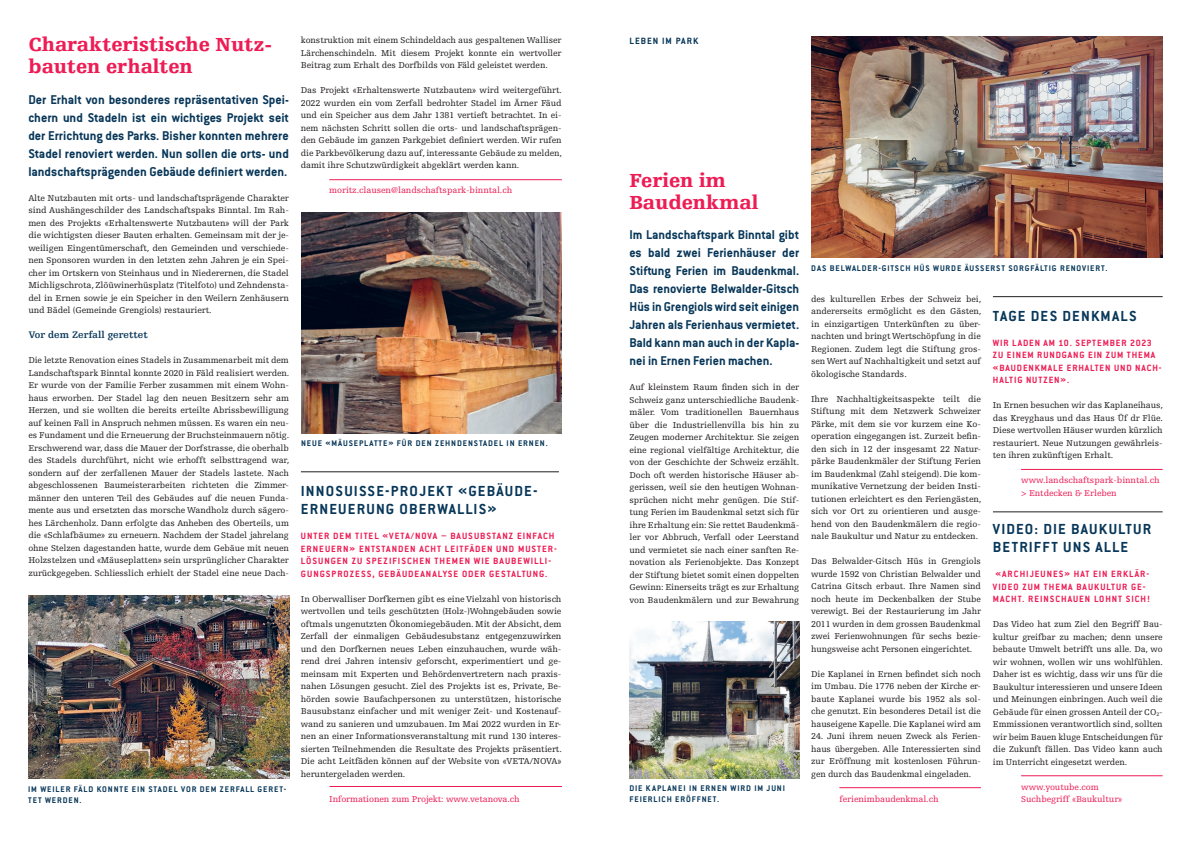
<style>
.page{position:relative;width:1191px;height:842px;background:#fff}
.page>*{position:absolute;margin:0;border:0;box-sizing:border-box;transform-origin:0 0}
.t1{font:900 20px/22px "Egyptienne FLT Std";color:#ed1c54}
.t2{font:700 16px/18px "Conduit ITC Std";letter-spacing:.075em;color:#083759}
.t3{font:700 14px/18px "Conduit ITC Std";color:#083759;text-align:justify}
.t4{font:700 10px/12.5px "Conduit ITC Std";letter-spacing:.1em;color:#ed1c54}
.t5{font:700 10px "Egyptienne FLT Std";color:#083759}
.t6{font:700 10px "Conduit ITC Std";letter-spacing:.1em;color:#083759}
.t7{font:9px/12.5px "Egyptienne FLT Std";letter-spacing:-.01em;color:#231f20;text-align:justify}
.t8{font:700 9px/11px "Conduit ITC Std";letter-spacing:.1em;color:#083759}
.t9{font:9px/12.5px "Egyptienne FLT Std";letter-spacing:-.01em;color:#ed1c54}
</style>
<div class="page">
<img style="left:811px;top:37px;width:351px;height:221px">
<img style="left:629px;top:622px;width:170px;height:156px">
<hr style="left:993px;top:512px;width:169px;height:1px;background:#231f20">
<hr style="left:1021px;top:775px;width:141px;height:1px;background:#ed1c54">
<hr style="left:839px;top:787px;width:142px;height:1px;background:#ed1c54">
<img style="left:301px;top:213px;width:261px;height:221px">
<hr style="left:301px;top:471px;width:258px;height:1px;background:#231f20">
<hr style="left:329px;top:786px;width:233px;height:1px;background:#ed1c54">
<img style="left:28px;top:595px;width:261px;height:184px">
<hr style="left:329px;top:179px;width:233px;height:1px;background:#ed1c54">
<hr style="left:993px;top:296px;width:169px;height:1px;background:#231f20">
<hr style="left:1021px;top:469px;width:141px;height:1px;background:#ed1c54">
<h1 class="t1" style="left:28px;top:34px;width:245px">Charakteristische Nutz&shy;bauten erhalten</h1>
<p class="t3" style="left:28px;top:90px;width:262px">Der Erhalt von besonderes repräsentativen Spei&shy;chern und Stadeln ist ein wichtiges Projekt seit der Errichtung des Parks. Bisher konnten mehrere Stadel renoviert werden. Nun sollen die orts- und landschaftsprägenden Gebäude definiert werden.</p>
<p class="t7" style="left:28px;top:192px;width:262px">Alte Nutzbauten mit orts- und landschaftsprägende Charakter sind Aushängeschilder des Landschaftspaks Binntal. Im Rah&shy;men des Projekts «Erhaltenswerte Nutzbauten» will der Park die wichtigsten dieser Bauten erhalten. Gemeinsam mit der je&shy;weiligen Eingentümerschaft, den Gemeinden und verschiede&shy;nen Sponsoren wurden in den letzten zehn Jahren je ein Spei&shy;cher im Ortskern von Steinhaus und in Niederernen, die Stadel Michligschrota, Zlöüwinerhüsplatz (Titelfoto) und Zehndensta&shy;del in Ernen sowie je ein Speicher in den Weilern Zenhäusern und Bädel (Gemeinde Grengiols) restauriert.</p>
<p class="t5" style="left:28px;top:330px;width:121px">Vor dem Zerfall gerettet</p>
<p class="t7" style="left:28px;top:354px;width:262px">Die letzte Renovation eines Stadels in Zusammenarbeit mit dem Landschaftspark Binntal konnte 2020 in Fäld realisiert werden.<br>Er wurde von der Familie Ferber zusammen mit einem Wohn&shy;haus erworben. Der Stadel lag den neuen Besitzern sehr am Herzen, und sie wollten die bereits erteilte Abrissbewilligung auf keinen Fall in Anspruch nehmen müssen. Es waren ein neu&shy;es Fundament und die Erneuerung der Bruchsteinmauern nötig.<br>Erschwerend war, dass die Mauer der Dorfstrasse, die oberhalb des Stadels durchführt, nicht wie erhofft selbsttragend war, sondern auf der zerfallenen Mauer der Stadels lastete. Nach abgeschlossenen Baumeisterarbeiten richteten die Zimmer&shy;männer den unteren Teil des Gebäudes auf die neuen Funda&shy;mente aus und ersetzten das morsche Wandholz durch sägero&shy;hes Lärchenholz. Dann erfolgte das Anheben des Oberteils, um die «Schlafbäume» zu erneuern. Nachdem der Stadel jahrelang ohne Stelzen dagestanden hatte, wurde dem Gebäue mit neuen Holzstelzen und «Mäuseplatten» sein ursprünglicher Charakter zurückgegeben. Schliesslich erhielt der Stadel eine neue Dach-</p>
<p class="t8" style="left:28px;top:783px;width:260px">IM WEILER FÄLD KONNTE EIN STADEL VOR DEM ZERFALL GERET-<br>TET WERDEN.</p>
<p class="t7" style="left:301px;top:34px;width:262px">konstruktion mit einem Schindeldach aus gespaltenen Walliser Lärchenschindeln. Mit diesem Projekt konnte ein wertvoller Beitrag zum Erhalt des Dorfbilds von Fäld geleistet werden.</p>
<p class="t7" style="left:301px;top:84px;width:262px">Das Projekt «Erhaltenswerte Nutzbauten» wird weitergeführt.<br>2022 wurden ein vom Zerfall bedrohter Stadel im Ärner Fäud und ein Speicher aus dem Jahr 1381 vertieft betrachtet. In ei&shy;nem nächsten Schritt sollen die orts- und landschaftsprägen&shy;den Gebäude im ganzen Parkgebiet definiert werden. Wir rufen die Parkbevölkerung dazu auf, interessante Gebäude zu melden, damit ihre Schutzwürdigkeit abgeklärt werden kann.</p>
<p class="t9" style="left:329px;top:184px;width:184px">moritz.clausen@landschaftspark-binntal.ch</p>
<p class="t8" style="left:301px;top:438px;width:248px">NEUE «MÄUSEPLATTE» FÜR DEN ZEHNDENSTADEL IN ERNEN.</p>
<h2 class="t2" style="left:301px;top:482px;width:238px">INNOSUISSE-PROJEKT «GEBÄUDE-<br>ERNEUERUNG OBERWALLIS»</h2>
<p class="t4" style="left:301px;top:530px;width:257px">UNTER DEM TITEL «VETA/NOVA – BAUSUBSTANZ EINFACH ERNEUERN» ENTSTANDEN ACHT LEITFÄDEN UND MUSTER-LÖSUNGEN ZU SPEZIFISCHEN THEMEN WIE BAUBEWILLI-GUNGSPROZESS, GEBÄUDEANALYSE ODER GESTALTUNG.</p>
<p class="t7" style="left:301px;top:593px;width:262px">In Oberwalliser Dorfkernen gibt es eine Vielzahl von historisch wertvollen und teils geschützten (Holz-)Wohngebäuden sowie oftmals ungenutzten Ökonomiegebäuden. Mit der Absicht, dem Zerfall der einmaligen Gebäudesubstanz entgegenzuwirken und den Dorfkernen neues Leben einzuhauchen, wurde wäh&shy;rend drei Jahren intensiv geforscht, experimentiert und ge&shy;meinsam mit Experten und Behördenvertretern nach praxis&shy;nahen Lösungen gesucht. Ziel des Projekts ist es, Private, Be&shy;hörden sowie Baufachpersonen zu unterstützen, historische Bausubstanz einfacher und mit weniger Zeit- und Kostenauf&shy;wand zu sanieren und umzubauen. Im Mai 2022 wurden in Er&shy;nen an einer Informationsveranstaltung mit rund 130 interes&shy;sierten Teilnehmenden die Resultate des Projekts präsentiert.<br>Die acht Leitfäden können auf der Website von «VETA/NOVA» heruntergeladen werden.</p>
<p class="t9" style="left:329px;top:793px;width:192px">Informationen zum Projekt: www.vetanova.ch</p>
<p class="t6" style="left:629px;top:35px;width:70px">LEBEN IM PARK</p>
<h1 class="t1" style="left:629px;top:169px;width:130px">Ferien im<br>Baudenkmal</h1>
<p class="t3" style="left:629px;top:226px;width:171px">Im Landschaftspark Binntal gibt es bald zwei Ferienhäuser der Stiftung Ferien im Baudenkmal.<br>Das renovierte Belwalder-Gitsch Hüs in Grengiols wird seit einigen Jahren als Ferienhaus vermietet.<br>Bald kann man auch in der Kapla&shy;nei in Ernen Ferien machen.</p>
<p class="t7" style="left:629px;top:381px;width:171px">Auf kleinstem Raum finden sich in der Schweiz ganz unterschiedliche Baudenk&shy;mäler. Vom traditionellen Bauernhaus über die Industriellenvilla bis hin zu Zeugen moderner Architektur. Sie zeigen eine regional vielfältige Architektur, die von der Geschichte der Schweiz erzählt.<br>Doch oft werden historische Häuser ab&shy;gerissen, weil sie den heutigen Wohnan&shy;sprüchen nicht mehr genügen. Die Stif&shy;tung Ferien im Baudenkmal setzt sich für ihre Erhaltung ein: Sie rettet Baudenkmä&shy;ler vor Abbruch, Verfall oder Leerstand und vermietet sie nach einer sanften Re&shy;novation als Ferienobjekte. Das Konzept der Stiftung bietet somit einen doppelten Gewinn: Einerseits trägt es zur Erhaltung von Baudenkmälern und zur Bewahrung</p>
<p class="t8" style="left:629px;top:782px;width:157px">DIE KAPLANEI IN ERNEN WIRD IM JUNI<br>FEIERLICH ERÖFFNET.</p>
<p class="t8" style="left:811px;top:263px;width:298px">DAS BELWALDER-GITSCH HÜS WURDE ÄUSSERST SORGFÄLTIG RENOVIERT.</p>
<p class="t7" style="left:811px;top:292px;width:172px">des kulturellen Erbes der Schweiz bei, andererseits ermöglicht es den Gästen, in einzigartigen Unterkünften zu über&shy;nachten und bringt Wertschöpfung in die Regionen. Zudem legt die Stiftung gros&shy;sen Wert auf Nachhaltigkeit und setzt auf ökologische Standards.</p>
<p class="t7" style="left:811px;top:392px;width:172px">Ihre Nachhaltigkeitsaspekte teilt die Stiftung mit dem Netzwerk Schweizer Pärke, mit dem sie vor kurzem eine Ko&shy;operation eingegangen ist. Zurzeit befin&shy;den sich in 12 der insgesamt 22 Natur&shy;pärke Baudenkmäler der Stiftung Ferien im Baudenkmal (Zahl steigend). Die kom&shy;munikative Vernetzung der beiden Insti&shy;tutionen erleichtert es den Feriengästen, sich vor Ort zu orientieren und ausge&shy;hend von den Baudenkmälern die regio&shy;nale Baukultur und Natur zu entdecken.</p>
<p class="t7" style="left:811px;top:555px;width:171px">Das Belwalder-Gitsch Hüs in Grengiols wurde 1592 von Christian Belwalder und Catrina Gitsch erbaut. Ihre Namen sind noch heute im Deckenbalken der Stube verewigt. Bei der Restaurierung im Jahr 2011 wurden in dem grossen Baudenkmal zwei Ferienwohnungen für sechs bezie&shy;hungsweise acht Personen eingerichtet.</p>
<p class="t7" style="left:811px;top:667px;width:171px">Die Kaplanei in Ernen befindet sich noch im Umbau. Die 1776 neben der Kirche er&shy;baute Kaplanei wurde bis 1952 als sol&shy;che genutzt. Ein besonderes Detail ist die hauseigene Kapelle. Die Kaplanei wird am</p>
<p class="t7" style="left:811px;top:730px;width:171px">24. Juni ihrem neuen Zweck als Ferien&shy;haus übergeben. Alle Interessierten sind zur Eröffnung mit kostenlosen Führun&shy;gen durch das Baudenkmal eingeladen.</p>
<p class="t9" style="left:839px;top:792px;width:100px">ferienimbaudenkmal.ch</p>
<h2 class="t2" style="left:993px;top:307px;width:145px">TAGE DES DENKMALS</h2>
<p class="t4" style="left:993px;top:336px;width:170px">WIR LADEN AM 10. SEPTEMBER 2023<br>ZU EINEM RUNDGANG EIN ZUM THEMA «BAUDENKMALE ERHALTEN UND NACH-<br>HALTIG NUTZEN».</p>
<p class="t7" style="left:993px;top:399px;width:172px">In Ernen besuchen wir das Kaplaneihaus, das Kreyghaus und das Haus Üf dr Flüe.<br>Diese wertvollen Häuser wurden kürzlich restauriert. Neue Nutzungen gewährleis&shy;ten ihren zukünftigen Erhalt.</p>
<p class="t9" style="left:1021px;top:474px;width:140px">www.landschaftspark-binntal.ch &gt; Entdecken &amp; Erleben</p>
<h2 class="t2" style="left:993px;top:520px;width:160px">VIDEO: DIE BAUKULTUR<br>BETRIFFT UNS ALLE</h2>
<p class="t4" style="left:993px;top:568px;width:159px">«ARCHIJEUNES» HAT EIN ERKLÄR-<br>VIDEO ZUM THEMA BAUKULTUR GE-<br>MACHT. REINSCHAUEN LOHNT SICH!</p>
<p class="t7" style="left:993px;top:618px;width:172px">Das Video hat zum Ziel den Begriff Bau&shy;kultur greifbar zu machen; denn unsere bebaute Umwelt betrifft uns alle. Da, wo wir wohnen, wollen wir uns wohlfühlen.<br>Daher ist es wichtig, dass wir uns für die Baukultur interessieren und unsere Ideen und Meinungen einbringen. Auch weil die Gebäude für einen grossen Anteil der CO<sub>2</sub>- Emmissionen verantwortlich sind, sollten wir beim Bauen kluge Entscheidungen für die Zukunft fällen. Das Video kann auch im Unterricht eingesetzt werden.</p>
<p class="t9" style="left:1021px;top:781px;width:102px">www.youtube.com<br>Suchbegriff «Baukultur»</p>
</div>
